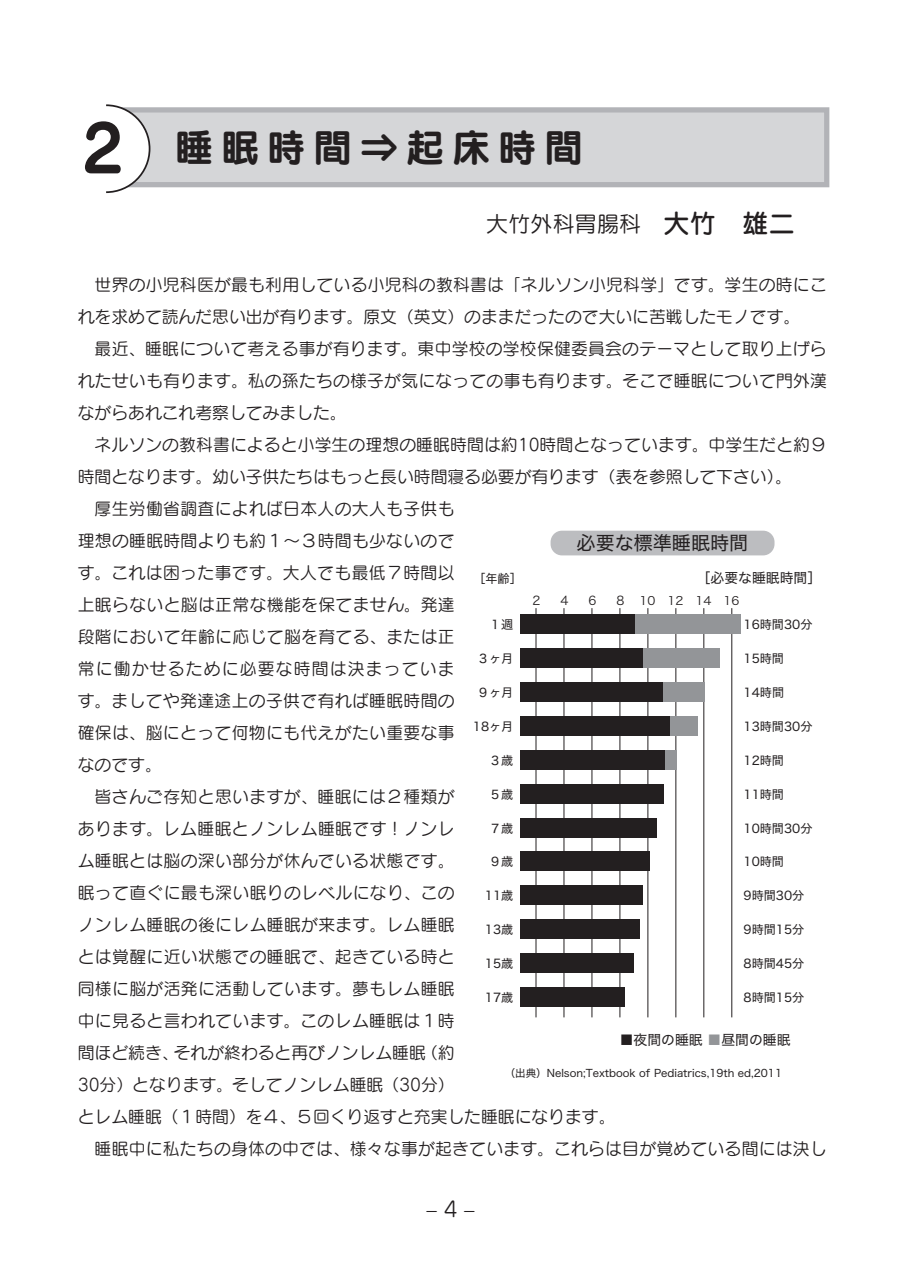
<style>
.page{position:relative;width:903px;height:1275px;background:#fff}
.page>*{position:absolute;margin:0;border:0;box-sizing:border-box;transform-origin:0 0}
.t1{font:38.5px "Seurat Pro B";letter-spacing:.2em;color:#231f20}
.t2{font:21.88px "Seurat Pro M";letter-spacing:.01em;color:#231f20}
.t3{font:21px "Seurat Pro M";color:#231f20}
.t4{font:19.07px "Hira Kaku Std W4";color:#231f20}
.t5{font:16.8px/32px "Seurat Pro M";letter-spacing:.015em;color:#231f20}
.t6{font:13.83px "Hira Kaku Std W4";color:#231f20}
.t7{font:12.08px "Hira Kaku Std W4";color:#231f20}
.t8{font:12.08px "Hira Kaku Std W3";color:#231f20}
.t9{font:11.55px "Hira Kaku Std W3";color:#231f20;scale:1.04 1}
.t10{font:10.5px "Hira Kaku Std W4";color:#231f20}
.s1{font-size:64.75px}
.s2{font-family:"Seurat Pro DB";font-size:26.07px}
.s3{color:#939598}
</style>
<div class="page">
<hr style="left:536px;top:608px;width:1px;height:409px;background:#231f20">
<hr style="left:564px;top:608px;width:1px;height:409px;background:#231f20">
<hr style="left:591px;top:608px;width:1px;height:409px;background:#231f20">
<hr style="left:619px;top:608px;width:1px;height:409px;background:#231f20">
<hr style="left:647px;top:608px;width:1px;height:409px;background:#231f20">
<hr style="left:675px;top:608px;width:1px;height:409px;background:#231f20">
<hr style="left:703px;top:608px;width:1px;height:409px;background:#231f20">
<hr style="left:731px;top:608px;width:1px;height:409px;background:#231f20">
<div style="left:118px;top:110px;width:709px;height:75px;background:#d5d6d8"></div>
<div style="left:115px;top:107px;width:714px;height:80px;border:5px solid #b2b3b7"></div>
<svg style="left:106px;top:104px;width:45px;height:90px"></svg>
<div style="left:520px;top:614px;width:115px;height:19px;background:#231f20"></div>
<div style="left:635px;top:614px;width:106px;height:19px;background:#939598"></div>
<div style="left:520px;top:648px;width:123px;height:20px;background:#231f20"></div>
<div style="left:643px;top:648px;width:76px;height:20px;background:#939598"></div>
<div style="left:520px;top:682px;width:143px;height:20px;background:#231f20"></div>
<div style="left:663px;top:682px;width:42px;height:20px;background:#939598"></div>
<div style="left:520px;top:716px;width:150px;height:19px;background:#231f20"></div>
<div style="left:670px;top:716px;width:28px;height:19px;background:#939598"></div>
<div style="left:520px;top:750px;width:145px;height:19px;background:#231f20"></div>
<div style="left:665px;top:750px;width:12px;height:19px;background:#939598"></div>
<div style="left:520px;top:784px;width:143px;height:19px;background:#231f20"></div>
<div style="left:520px;top:818px;width:137px;height:19px;background:#231f20"></div>
<div style="left:520px;top:852px;width:129px;height:19px;background:#231f20"></div>
<div style="left:520px;top:886px;width:123px;height:19px;background:#231f20"></div>
<div style="left:520px;top:919px;width:119px;height:20px;background:#231f20"></div>
<div style="left:520px;top:953px;width:113px;height:20px;background:#231f20"></div>
<div style="left:520px;top:987px;width:105px;height:20px;background:#231f20"></div>
<div style="left:550px;top:531px;width:224px;height:24px;background:#bcbdc0;border-radius:11px"></div>
<h1 class="t1" style="left:82px;top:121px;width:503px"><span class="s1">2</span> 睡眠時間⇒起床時間</h1>
<h2 class="t2" style="left:486px;top:209px;width:310px">大竹外科胃腸科　<span class="s2">大竹　雄二</span></h2>
<p class="t5" style="left:78px;top:268px;width:751px">　世界の小児科医が最も利用している小児科の教科書は「ネルソン小児科学」です。学生の時にこれを求めて読んだ思い出が有ります。原文（英文）のままだったので大いに苦戦したモノです。<br>　最近、睡眠について考える事が有ります。東中学校の学校保健委員会のテーマとして取り上げられたせいも有ります。私の孫たちの様子が気になっての事も有ります。そこで睡眠について門外漢ながらあれこれ考察してみました。<br>　ネルソンの教科書によると小学生の理想の睡眠時間は約10時間となっています。中学生だと約９時間となります。幼い子供たちはもっと長い時間寝る必要が有ります（表を参照して下さい）。<br>　厚生労働省調査によれば日本人の大人も子供も<br>理想の睡眠時間よりも約１～３時間も少ないので<br>す。これは困った事です。大人でも最低７時間以<br>上眠らないと脳は正常な機能を保てません。発達<br>段階において年齢に応じて脳を育てる、または正<br>常に働かせるために必要な時間は決まっていま<br>す。ましてや発達途上の子供で有れば睡眠時間の<br>確保は、脳にとって何物にも代えがたい重要な事<br>なのです。<br>　皆さんご存知と思いますが、睡眠には２種類が<br>あります。レム睡眠とノンレム睡眠です！ノンレ<br>ム睡眠とは脳の深い部分が休んでいる状態です。<br>眠って直ぐに最も深い眠りのレベルになり、この<br>ノンレム睡眠の後にレム睡眠が来ます。レム睡眠<br>とは覚醒に近い状態での睡眠で、起きている時と<br>同様に脳が活発に活動しています。夢もレム睡眠<br>中に見ると言われています。このレム睡眠は１時<br>間ほど続き、それが終わると再びノンレム睡眠（約<br>30分）となります。そしてノンレム睡眠（30分）<br>とレム睡眠（１時間）を４、５回くり返すと充実した睡眠になります。<br>　睡眠中に私たちの身体の中では、様々な事が起きています。これらは目が覚めている間には決し</p>
<p class="t4" style="left:577px;top:528px;width:173px">必要な標準睡眠時間</p>
<p class="t7" style="left:473px;top:569px;width:50px">［年齢］</p>
<p class="t6" style="left:697px;top:567px;width:126px">［必要な睡眠時間］</p>
<p class="t7" style="left:743px;top:616px;width:70px">16時間30分</p>
<p class="t7" style="left:743px;top:650px;width:42px">15時間</p>
<p class="t7" style="left:743px;top:683px;width:42px">14時間</p>
<p class="t7" style="left:743px;top:717px;width:70px">13時間30分</p>
<p class="t7" style="left:743px;top:751px;width:42px">12時間</p>
<p class="t7" style="left:743px;top:785px;width:42px">11時間</p>
<p class="t7" style="left:743px;top:819px;width:70px">10時間30分</p>
<p class="t7" style="left:743px;top:853px;width:42px">10時間</p>
<p class="t7" style="left:743px;top:887px;width:62px">9時間30分</p>
<p class="t7" style="left:743px;top:920px;width:62px">9時間15分</p>
<p class="t7" style="left:743px;top:954px;width:62px">8時間45分</p>
<p class="t7" style="left:743px;top:988px;width:62px">8時間15分</p>
<p class="t8" style="left:532px;top:591px;width:9px">2</p>
<p class="t8" style="left:560px;top:591px;width:9px">4</p>
<p class="t8" style="left:588px;top:591px;width:9px">6</p>
<p class="t8" style="left:616px;top:591px;width:9px">8</p>
<p class="t9" style="left:639px;top:592px;width:98px">10 12 14 16</p>
<p class="t7" style="left:489px;top:616px;width:26px">１週</p>
<p class="t7" style="left:477px;top:650px;width:38px">３ヶ月</p>
<p class="t7" style="left:477px;top:683px;width:38px">９ヶ月</p>
<p class="t7" style="left:473px;top:717px;width:42px">18ヶ月</p>
<p class="t7" style="left:489px;top:751px;width:26px">３歳</p>
<p class="t7" style="left:489px;top:785px;width:26px">５歳</p>
<p class="t7" style="left:489px;top:819px;width:26px">７歳</p>
<p class="t7" style="left:489px;top:853px;width:26px">９歳</p>
<p class="t7" style="left:485px;top:887px;width:30px">11歳</p>
<p class="t7" style="left:485px;top:920px;width:30px">13歳</p>
<p class="t7" style="left:485px;top:954px;width:30px">15歳</p>
<p class="t7" style="left:485px;top:988px;width:30px">17歳</p>
<p class="t6" style="left:620px;top:1029px;width:172px">■夜間の睡眠 <span class="s3">■</span>昼間の睡眠</p>
<p class="t10" style="left:505px;top:1065px;width:279px">（出典）Nelson;Textbook of Pediatrics,19th ed,2011</p>
<p class="t3" style="left:426px;top:1195px;width:50px">‒ 4 ‒</p>
</div>
